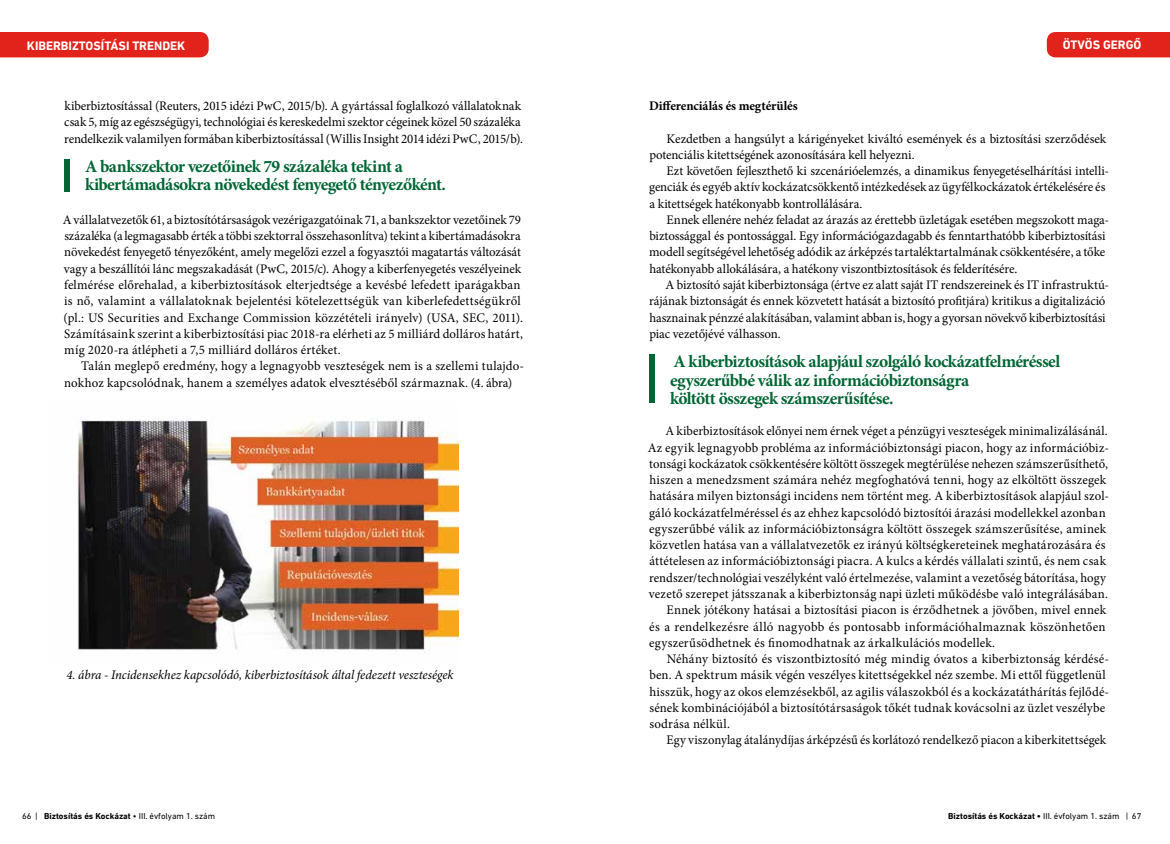
<style>
.page{position:relative;width:1170px;height:844px;background:#fff}
.page>*{position:absolute;margin:0;border:0;box-sizing:border-box;transform-origin:0 0}
.t1{font:700 17.5px/18.8px "Minion Pro";letter-spacing:-.03em;color:#063}
.t2{font:13.12px/16.2px "Minion Pro";letter-spacing:.005em;color:#000}
.t3{font:13.12px "Minion Pro";letter-spacing:.005em;color:#000;scale:.96 1}
.t4{font:italic 13.12px "Minion Pro";letter-spacing:-.005em;color:#000}
.t5{font:700 13.12px "Minion Pro";letter-spacing:-.005em;color:#000}
.t6{font:700 12.5px "DIN Next LT Pro";color:#fff}
.t7{font:8.75px "DIN Next LT Pro";color:#000}
.t8{font:700 8.75px "DIN Next LT Pro";color:#000}
.s1{font-weight:700}
.s2{font-weight:400}
</style>
<div class="page">
<div style="left:64px;top:159px;width:5px;height:32px;background:#063"></div>
<img style="left:77px;top:418px;width:382px;height:234px">
<div style="left:648px;top:354px;width:6px;height:48px;background:#063"></div>
<div style="left:0;top:32px;width:209px;height:25px;background:#e2231b"></div>
<div style="left:1046px;top:32px;width:123px;height:25px;background:#e2231b"></div>
<p class="t6" style="left:27px;top:38px;width:160px">KIBERBIZTOSÍTÁSI TRENDEK</p>
<p class="t6" style="left:1062px;top:38px;width:80px">ÖTVÖS GERGŐ</p>
<p class="t2" style="left:64px;top:98px;width:460px">kiberbiztosítással (Reuters, 2015 idézi PwC, 2015/b). A gyártással foglalkozó vállalatoknak csak 5, míg az egészségügyi, technológiai és kereskedelmi szektor cégeinek közel 50 százaléka rendelkezik valamilyen formában kiberbiztosítással (Willis Insight 2014 idézi PwC, 2015/b).</p>
<h1 class="t1" style="left:85px;top:156px;width:362px">A bankszektor vezetőinek 79 százaléka tekint a kibertámadásokra növekedést fenyegető tényezőként.</h1>
<p class="t2" style="left:63px;top:211px;width:462px">A vállalatvezetők 61, a biztosítótársaságok vezérigazgatóinak 71, a bankszektor vezetőinek 79 százaléka (a legmagasabb érték a többi szektorral összehasonlítva) tekint a kibertámadásokra növekedést fenyegető tényezőként, amely megelőzi ezzel a fogyasztói magatartás változását vagy a beszállítói lánc megszakadását (PwC, 2015/c). Ahogy a kiberfenyegetés veszélyeinek felmérése előrehalad, a kiberbiztosítások elterjedtsége a kevésbé lefedett iparágakban is nő, valamint a vállalatoknak bejelentési kötelezettségük van kiberlefedettségükről (pl.: US Securities and Exchange Commission közzétételi irányelv) (USA, SEC, 2011).<br>Számításaink szerint a kiberbiztosítási piac 2018-ra elérheti az 5 milliárd dolláros határt, míg 2020-ra átlépheti a 7,5 milliárd dolláros értéket.</p>
<p class="t2" style="left:64px;top:358px;width:461px;text-indent:17px">Talán meglepő eredmény, hogy a legnagyobb veszteségek nem is a szellemi tulajdo&shy;nokhoz kapcsolódnak, hanem a személyes adatok elvesztéséből származnak. (4. ábra)</p>
<p class="t4" style="left:66px;top:666px;width:388px">4. ábra - Incidensekhez kapcsolódó, kiberbiztosítások által fedezett veszteségek</p>
<p class="t5" style="left:649px;top:97px;width:150px">Differenciálás és megtérülés</p>
<p class="t2" style="left:649px;top:130px;width:458px;text-indent:17px">Kezdetben a hangsúlyt a kárigényeket kiváltó események és a biztosítási szerződések potenciális kitettségének azonosítására kell helyezni.</p>
<p class="t2" style="left:649px;top:163px;width:461px;text-indent:17px">Ezt követően fejleszthető ki szcenárióelemzés, a dinamikus fenyegetéselhárítási intelli&shy;genciák és egyéb aktív kockázatcsökkentő intézkedések az ügyfélkockázatok értékelésére és a kitettségek hatékonyabb kontrollálására.</p>
<p class="t2" style="left:649px;top:211px;width:461px;text-indent:17px">Ennek ellenére nehéz feladat az árazás az érettebb üzletágak esetében megszokott maga&shy;biztossággal és pontossággal. Egy információgazdagabb és fenntarthatóbb kiberbiztosítási modell segítségével lehetőség adódik az árképzés tartaléktartalmának csökkentésére, a tőke hatékonyabb allokálására, a hatékony viszontbiztosítások és felderítésére.</p>
<p class="t2" style="left:649px;top:276px;width:461px;text-indent:16px">A biztosító saját kiberbiztonsága (értve ez alatt saját IT rendszereinek és IT infrastruktú&shy;rájának biztonságát és ennek közvetett hatását a biztosító profitjára) kritikus a digitalizáció hasznainak pénzzé alakításában, valamint abban is, hogy a gyorsan növekvő kiberbiztosítási piac vezetőjévé válhasson.</p>
<h1 class="t1" style="left:670px;top:351px;width:391px">A kiberbiztosítások alapjául szolgáló kockázatfelméréssel egyszerűbbé válik az információbiztonságra<br>költött összegek számszerűsítése.</h1>
<p class="t2" style="left:665px;top:423px;width:444px">A kiberbiztosítások előnyei nem érnek véget a pénzügyi veszteségek minimalizálásánál.</p>
<p class="t2" style="left:647px;top:439px;width:463px">Az egyik legnagyobb probléma az információbiztonsági piacon, hogy az információbiz-</p>
<p class="t2" style="left:649px;top:455px;width:460px">tonsági kockázatok csökkentésére költött összegek megtérülése nehezen számszerűsíthető,</p>
<p class="t2" style="left:649px;top:471px;width:458px">hiszen a menedzsment számára nehéz megfoghatóvá tenni, hogy az elköltött összegek</p>
<p class="t2" style="left:649px;top:488px;width:461px">hatására milyen biztonsági incidens nem történt meg. A kiberbiztosítások alapjául szol-</p>
<p class="t2" style="left:649px;top:504px;width:458px">gáló kockázatfelméréssel és az ehhez kapcsolódó biztosítói árazási modellekkel azonban</p>
<p class="t2" style="left:649px;top:520px;width:458px">egyszerűbbé válik az információbiztonságra költött összegek számszerűsítése, aminek</p>
<p class="t2" style="left:649px;top:536px;width:457px">közvetlen hatása van a vállalatvezetők ez irányú költségkereteinek meghatározására és</p>
<p class="t2" style="left:649px;top:553px;width:458px">áttételesen az információbiztonsági piacra. A kulcs a kérdés vállalati szintű, és nem csak</p>
<p class="t2" style="left:649px;top:569px;width:458px">rendszer/technológiai veszélyként való értelmezése, valamint a vezetőség bátorítása, hogy</p>
<p class="t2" style="left:649px;top:585px;width:460px">vezető szerepet játsszanak a kiberbiztonság napi üzleti működésbe való integrálásában.</p>
<p class="t2" style="left:666px;top:601px;width:441px">Ennek jótékony hatásai a biztosítási piacon is érződhetnek a jövőben, mivel ennek</p>
<p class="t2" style="left:649px;top:618px;width:458px">és a rendelkezésre álló nagyobb és pontosabb információhalmaznak köszönhetően</p>
<p class="t2" style="left:649px;top:634px;width:347px">egyszerűsödhetnek és finomodhatnak az árkalkulációs modellek.</p>
<p class="t2" style="left:666px;top:650px;width:444px">Néhány biztosító és viszontbiztosító még mindig óvatos a kiberbiztonság kérdésé-</p>
<p class="t2" style="left:649px;top:666px;width:458px">ben. A spektrum másik végén veszélyes kitettségekkel néz szembe. Mi ettől függetlenül</p>
<p class="t2" style="left:649px;top:683px;width:461px">hisszük, hogy az okos elemzésekből, az agilis válaszokból és a kockázatáthárítás fejlődé-</p>
<p class="t2" style="left:649px;top:699px;width:457px">sének kombinációjából a biztosítótársaságok tőkét tudnak kovácsolni az üzlet veszélybe</p>
<p class="t2" style="left:649px;top:715px;width:82px">sodrása nélkül.</p>
<p class="t3" style="left:666px;top:731px;width:459px">Egy viszonylag átalánydíjas árképzésű és korlátozó rendelkező piacon a kiberkitettségek</p>
<p class="t7" style="left:22px;top:810px;width:194px">66 | <span class="s1">Biztosítás és Kockázat</span> • III. évfolyam 1. szám</p>
<p class="t8" style="left:948px;top:810px;width:195px">Biztosítás és Kockázat • <span class="s2">III. évfolyam 1. szám | 67</span></p>
</div>
